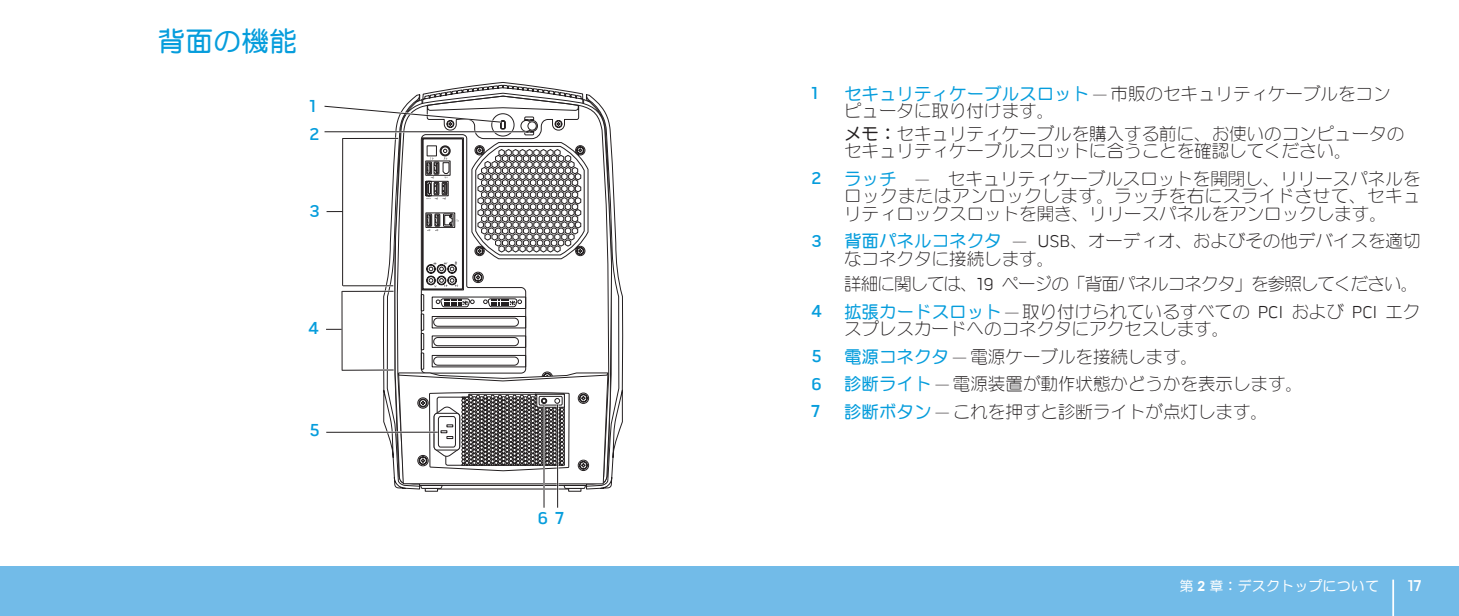
<style>
.page{position:relative;width:1459px;height:616px;background:#fff}
.page>*{position:absolute;margin:0;border:0;box-sizing:border-box;transform-origin:0 0}
.t1{font:28px "HG Marugothic B";color:#069ddc}
.t2{font:17.5px/17.5px "HG Marugothic L";color:#231f20}
.t3{font:17.5px "HG Marugothic L";letter-spacing:-.05em;color:#231f20}
.t4{font:500 17.5px/27.7px "Pill Alt 600 mg";color:#069ddc}
.t5{font:500 15.75px "Pill Alt 600 mg";color:#fff}
.t6{font:14px "HG Marugothic B";letter-spacing:.01em;color:#fff}
.s1{font-family:"HG Marugothic B";color:#069ddc}
.s2{font-family:"Pill Alt 600 mg";font-weight:300}
.s3{font-family:"HG Marugothic B"}
.s4{font-family:"Arial";font-weight:700}
</style>
<div class="page">
<div style="left:0;top:566px;width:1458px;height:49px;background:#72bbe8"></div>
<hr style="left:1392px;top:579px;width:2px;height:36px;background:#fff">
<svg style="left:324px;top:82px;width:299px;height:410px"></svg>
<hr style="left:543px;top:404px;width:2px;height:103px;background:#fff">
<hr style="left:543px;top:404px;width:1px;height:103px;background:#231f20">
<hr style="left:326px;top:431px;width:112px;height:2px;background:#fff">
<hr style="left:326px;top:431px;width:112px;height:1px;background:#231f20">
<hr style="left:557px;top:404px;width:1px;height:103px;background:#231f20">
<hr style="left:344px;top:137px;width:54px;height:2px;background:#fff">
<hr style="left:343px;top:138px;width:55px;height:1px;background:#231f20">
<hr style="left:343px;top:290px;width:50px;height:2px;background:#fff">
<hr style="left:342px;top:291px;width:51px;height:1px;background:#231f20">
<hr style="left:342px;top:291px;width:1px;height:79px;background:#231f20">
<hr style="left:344px;top:369px;width:50px;height:1px;background:#fff">
<hr style="left:342px;top:369px;width:51px;height:1px;background:#231f20">
<h1 class="t1" style="left:157px;top:27px;width:141px">背面の機能</h1>
<p class="t4" style="left:309px;top:93px;width:11px">1<br>2</p>
<p class="t4" style="left:309px;top:197px;width:12px">3</p>
<p class="t4" style="left:308px;top:313px;width:12px">4</p>
<p class="t4" style="left:310px;top:416px;width:12px">5</p>
<p class="t4" style="left:538px;top:504px;width:27px">6 7</p>
<p class="t4" style="left:811px;top:80px;width:8px">1</p>
<p class="t2" style="left:844px;top:85px;width:548px"><span class="s1">セキュリティケーブルスロット</span> <span class="s2">—</span> 市販のセキュリティケーブルをコンピュータに取り付けます。</p>
<p class="t2" style="left:844px;top:125px;width:561px"><span class="s3">メモ：</span>セキュリティケーブルを購入する前に、お使いのコンピュータのセキュリティケーブルスロットに合うことを確認してください。</p>
<p class="t4" style="left:811px;top:165px;width:11px">2</p>
<p class="t2" style="left:844px;top:170px;width:578px;text-align:justify"><span class="s1">ラッチ</span> <span class="s2">—</span> セキュリティケーブルスロットを開閉し、リリースパネルをロックまたはアンロックします。ラッチを右にスライドさせて、セキュリティロックスロットを開き、リリースパネルをアンロックします。</p>
<p class="t4" style="left:811px;top:227px;width:12px">3</p>
<p class="t2" style="left:844px;top:232px;width:578px"><span class="s1">背面パネルコネクタ</span> <span class="s2">— USB</span>、オーディオ、およびその他デバイスを適切なコネクタに接続します。</p>
<p class="t3" style="left:844px;top:275px;width:575px">詳細に関しては、<span class="s2">19</span> ページの「背面パネルコネクタ」を参照してください。</p>
<p class="t4" style="left:811px;top:297px;width:12px">4</p>
<p class="t2" style="left:844px;top:302px;width:578px"><span class="s1">拡張カードスロット</span> <span class="s2">—</span> 取り付けられているすべての <span class="s2">PCI</span> および <span class="s2">PCI</span> エクスプレスカードへのコネクタにアクセスします。</p>
<p class="t4" style="left:811px;top:342px;width:12px">5</p>
<p class="t2" style="left:844px;top:347px;width:355px"><span class="s1">電源コネクタ</span> <span class="s2">—</span> 電源ケーブルを接続します。</p>
<p class="t4" style="left:811px;top:370px;width:12px">6</p>
<p class="t2" style="left:844px;top:375px;width:460px"><span class="s1">診断ライト</span> <span class="s2">—</span> 電源装置が動作状態かどうかを表示します。</p>
<p class="t4" style="left:811px;top:397px;width:10px">7</p>
<p class="t2" style="left:844px;top:402px;width:425px"><span class="s1">診断ボタン</span> <span class="s2">—</span> これを押すと診断ライトが点灯します。</p>
<p class="t6" style="left:1179px;top:579px;width:201px">第 <span class="s4">2</span> 章：デスクトップについて</p>
<p class="t5" style="left:1407px;top:576px;width:15px">17</p>
</div>
